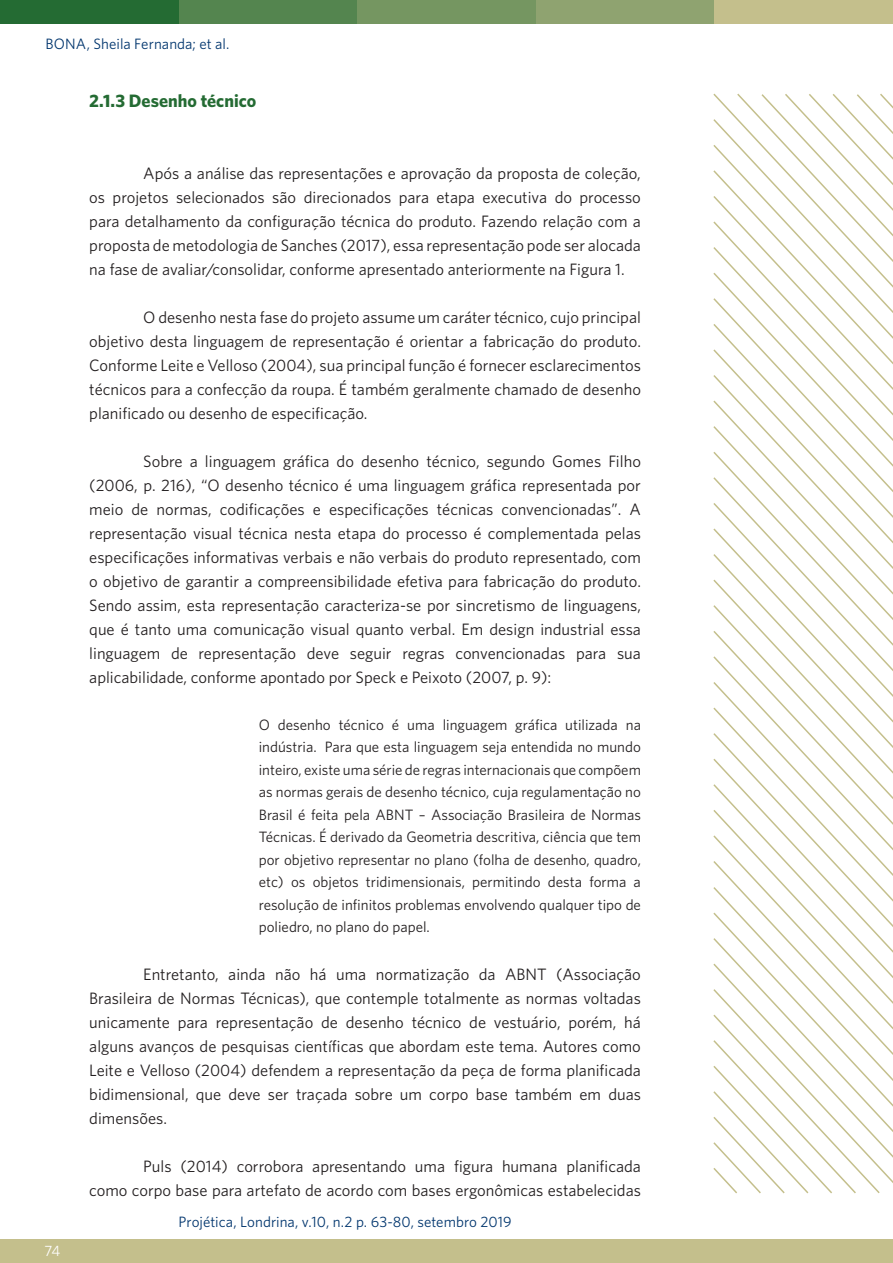
<style>
.page{position:relative;width:893px;height:1263px;background:#fff}
.page>*{position:absolute;margin:0;border:0;box-sizing:border-box;transform-origin:0 0}
.t1{font:700 18px "Whitney";color:#246b33}
.t2{font:16.5px/24px "Whitney";color:#231f20;text-align:justify}
.Citação{font:15px/22.5px "Whitney";color:#231f20;text-align:justify}
.cabecalho{font:15px "Whitney";letter-spacing:.005em;color:#02366e}
.t3{font:15px "Whitney";color:#fff}
</style>
<div class="page">
<svg style="left:713px;top:450px;width:180px;height:26px"></svg>
<svg style="left:713px;top:476px;width:180px;height:25px"></svg>
<svg style="left:713px;top:501px;width:180px;height:26px"></svg>
<svg style="left:713px;top:527px;width:180px;height:25px"></svg>
<svg style="left:713px;top:552px;width:180px;height:26px"></svg>
<svg style="left:713px;top:578px;width:180px;height:26px"></svg>
<svg style="left:713px;top:604px;width:180px;height:25px"></svg>
<svg style="left:713px;top:629px;width:180px;height:26px"></svg>
<svg style="left:713px;top:655px;width:180px;height:25px"></svg>
<svg style="left:713px;top:680px;width:180px;height:26px"></svg>
<svg style="left:713px;top:706px;width:180px;height:25px"></svg>
<svg style="left:713px;top:731px;width:180px;height:26px"></svg>
<svg style="left:713px;top:757px;width:180px;height:26px"></svg>
<svg style="left:713px;top:783px;width:180px;height:25px"></svg>
<svg style="left:713px;top:808px;width:180px;height:26px"></svg>
<svg style="left:713px;top:834px;width:180px;height:25px"></svg>
<svg style="left:713px;top:859px;width:180px;height:26px"></svg>
<svg style="left:736px;top:93px;width:157px;height:360px"></svg>
<svg style="left:713px;top:885px;width:180px;height:26px"></svg>
<svg style="left:713px;top:911px;width:180px;height:25px"></svg>
<svg style="left:713px;top:936px;width:180px;height:26px"></svg>
<svg style="left:713px;top:962px;width:180px;height:232px"></svg>
<div style="left:536px;top:0;width:178px;height:23px;background:#8fa370"></div>
<div style="left:714px;top:0;width:179px;height:23px;background:#c4bf8c"></div>
<div style="left:0;top:1239px;width:893px;height:24px;background:#c4bf8c"></div>
<div style="left:357px;top:0;width:179px;height:23px;background:#759661"></div>
<div style="left:179px;top:0;width:178px;height:23px;background:#54854f"></div>
<div style="left:0;top:0;width:179px;height:23px;background:#246b33"></div>
<p class="cabecalho" style="left:45px;top:34px;width:185px">BONA, Sheila Fernanda; et al.</p>
<p class="t1" style="left:89px;top:89px;width:168px">2.1.3 Desenho técnico</p>
<p class="t3" style="left:45px;top:1241px;width:17px">74</p>
<p class="t2" style="left:89px;top:161px;width:553px;text-indent:54px">Após a análise das representações e aprovação da proposta de coleção, os projetos selecionados são direcionados para etapa executiva do processo para detalhamento da configuração técnica do produto. Fazendo relação com a proposta de metodologia de Sanches (2017), essa representação pode ser alocada na fase de avaliar/consolidar, conforme apresentado anteriormente na Figura 1.</p>
<p class="t2" style="left:89px;top:305px;width:553px;text-indent:54px">O desenho nesta fase do projeto assume um caráter técnico, cujo principal objetivo desta linguagem de representação é orientar a fabricação do produto.<br>Conforme Leite e Velloso (2004), sua principal função é fornecer esclarecimentos técnicos para a confecção da roupa. É também geralmente chamado de desenho planificado ou desenho de especificação.</p>
<p class="t2" style="left:89px;top:449px;width:553px;text-indent:54px">Sobre a linguagem gráfica do desenho técnico, segundo Gomes Filho (2006, p. 216), “O desenho técnico é uma linguagem gráfica representada por meio de normas, codificações e especificações técnicas convencionadas”. A representação visual técnica nesta etapa do processo é complementada pelas especificações informativas verbais e não verbais do produto representado, com o objetivo de garantir a compreensibilidade efetiva para fabricação do produto.<br>Sendo assim, esta representação caracteriza-se por sincretismo de linguagens, que é tanto uma comunicação visual quanto verbal. Em design industrial essa linguagem de representação deve seguir regras convencionadas para sua aplicabilidade, conforme apontado por Speck e Peixoto (2007, p. 9):</p>
<p class="Citação" style="left:259px;top:713px;width:384px">O desenho técnico é uma linguagem gráfica utilizada na indústria. Para que esta linguagem seja entendida no mundo inteiro, existe uma série de regras internacionais que compõem as normas gerais de desenho técnico, cuja regulamentação no Brasil é feita pela ABNT – Associação Brasileira de Normas Técnicas. É derivado da Geometria descritiva, ciência que tem por objetivo representar no plano (folha de desenho, quadro, etc) os objetos tridimensionais, permitindo desta forma a resolução de infinitos problemas envolvendo qualquer tipo de poliedro, no plano do papel.</p>
<p class="t2" style="left:89px;top:962px;width:553px;text-indent:54px">Entretanto, ainda não há uma normatização da ABNT (Associação Brasileira de Normas Técnicas), que contemple totalmente as normas voltadas unicamente para representação de desenho técnico de vestuário, porém, há alguns avanços de pesquisas científicas que abordam este tema. Autores como Leite e Velloso (2004) defendem a representação da peça de forma planificada bidimensional, que deve ser traçada sobre um corpo base também em duas dimensões.</p>
<p class="t2" style="left:89px;top:1154px;width:553px;text-align:right">Puls (2014) corrobora apresentando uma figura humana planificada<br>como corpo base para artefato de acordo com bases ergonômicas estabelecidas</p>
<p class="cabecalho" style="left:179px;top:1212px;width:335px">Projética, Londrina, v.10, n.2 p. 63-80, setembro 2019</p>
</div>
